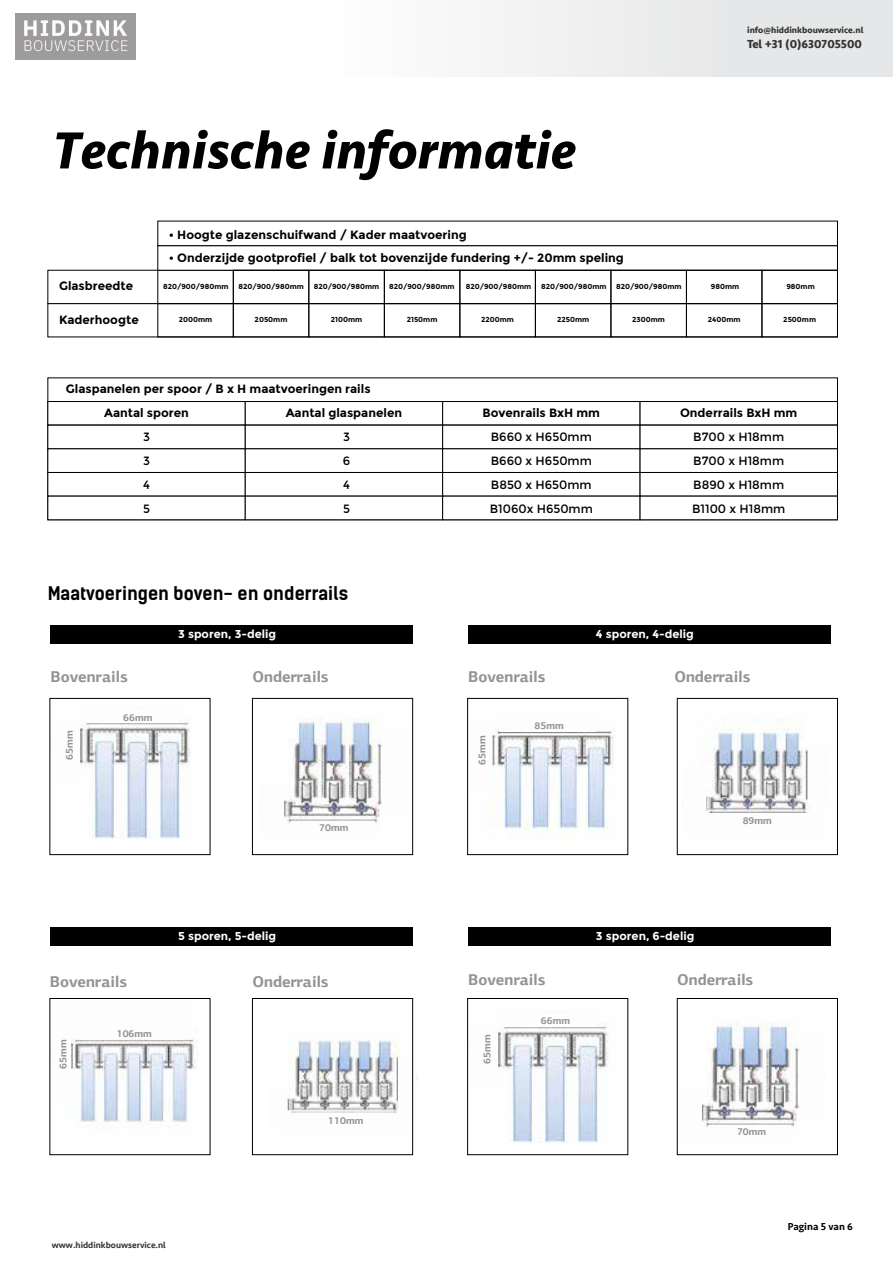
<style>
.page{position:relative;width:893px;height:1263px;background:#fff}
.page>*{position:absolute;margin:0;border:0;box-sizing:border-box;transform-origin:0 0}
.t1{font:italic 700 54px "Seravek";color:#000}
.t2{font:700 18px "Kelson Sans";color:#000}
.t3{font:700 15.6px "PF Agora Sans Pro";color:#929497}
.t4{font:700 12px/24px "Montserrat";color:#000}
.t5{font:12px/23.9px "Montserrat";color:#000;text-align:justify}
.t6{font:700 12px "Seravek";color:#333}
.t7{font:700 11.4px "Montserrat";color:#fff}
.t8{font:500 10.35px "Seravek";color:#000}
.t9{font:700 10.05px "PF Agora Sans Pro";color:#929497}
.t10{font:700 9px "Seravek";color:#333}
.t11{font:500 9px "Seravek";color:#333}
.t12{font:700 7.2px "Montserrat";color:#000}
</style>
<div class="page">
<div style="left:47px;top:270px;width:791px;height:34px;background:#fff;border:1px solid #000"></div>
<div style="left:157px;top:245px;width:681px;height:26px;background:#fff"></div>
<div style="left:157px;top:221px;width:681px;height:25px;background:#fff;border:1px solid #000"></div>
<div style="left:233px;top:270px;width:76px;height:34px;border:1px solid #000"></div>
<div style="left:308px;top:270px;width:77px;height:34px;border:1px solid #000"></div>
<div style="left:384px;top:270px;width:76px;height:34px;border:1px solid #000"></div>
<div style="left:459px;top:270px;width:77px;height:34px;border:1px solid #000"></div>
<div style="left:535px;top:270px;width:76px;height:34px;border:1px solid #000"></div>
<div style="left:611px;top:270px;width:76px;height:34px;border:1px solid #000"></div>
<div style="left:686px;top:270px;width:76px;height:34px;border:1px solid #000"></div>
<div style="left:762px;top:270px;width:76px;height:34px;border:1px solid #000"></div>
<div style="left:157px;top:303px;width:77px;height:34px;border:1px solid #000"></div>
<div style="left:233px;top:303px;width:76px;height:34px;border:1px solid #000"></div>
<div style="left:308px;top:303px;width:77px;height:34px;border:1px solid #000"></div>
<div style="left:384px;top:303px;width:76px;height:34px;border:1px solid #000"></div>
<div style="left:459px;top:303px;width:77px;height:34px;border:1px solid #000"></div>
<div style="left:535px;top:303px;width:76px;height:34px;border:1px solid #000"></div>
<div style="left:611px;top:303px;width:76px;height:34px;border:1px solid #000"></div>
<div style="left:686px;top:303px;width:76px;height:34px;border:1px solid #000"></div>
<div style="left:762px;top:303px;width:76px;height:34px;border:1px solid #000"></div>
<div style="left:47px;top:401px;width:199px;height:25px;background:#fff;border:1px solid #000"></div>
<div style="left:245px;top:401px;width:198px;height:25px;background:#fff;border:1px solid #000"></div>
<div style="left:442px;top:401px;width:198px;height:25px;background:#fff;border:1px solid #000"></div>
<div style="left:640px;top:401px;width:198px;height:25px;background:#fff;border:1px solid #000"></div>
<div style="left:47px;top:425px;width:199px;height:24px;background:#fff"></div>
<div style="left:245px;top:425px;width:198px;height:24px;background:#fff"></div>
<div style="left:442px;top:425px;width:198px;height:24px;background:#fff"></div>
<div style="left:640px;top:425px;width:198px;height:24px;background:#fff"></div>
<div style="left:47px;top:448px;width:199px;height:25px;background:#fff;border:1px solid #000"></div>
<div style="left:245px;top:448px;width:198px;height:25px;background:#fff;border:1px solid #000"></div>
<div style="left:442px;top:448px;width:198px;height:25px;background:#fff;border:1px solid #000"></div>
<div style="left:640px;top:448px;width:198px;height:25px;background:#fff;border:1px solid #000"></div>
<div style="left:47px;top:472px;width:199px;height:24px;background:#fff;border:1px solid #000"></div>
<div style="left:245px;top:472px;width:198px;height:24px;background:#fff;border:1px solid #000"></div>
<div style="left:442px;top:472px;width:198px;height:24px;background:#fff;border:1px solid #000"></div>
<div style="left:640px;top:472px;width:198px;height:24px;background:#fff;border:1px solid #000"></div>
<div style="left:0;top:0;width:893px;height:76px;background:linear-gradient(to right,#fff,#e4e5e6)"></div>
<img style="left:80px;top:708px;width:111px;height:131px">
<img style="left:492px;top:730px;width:122px;height:108px">
<img style="left:71px;top:1039px;width:127px;height:84px">
<img style="left:284px;top:718px;width:98px;height:105px">
<img style="left:706px;top:719px;width:105px;height:94px">
<img style="left:287px;top:1000px;width:127px;height:148px">
<div style="left:81px;top:710px;width:96px;height:13px;background:#fdfdfd"></div>
<div style="left:499px;top:718px;width:96px;height:13px;background:#fdfdfd"></div>
<div style="left:292px;top:821px;width:81px;height:20px;background:#fdfdfd"></div>
<img style="left:498px;top:1012px;width:111px;height:131px">
<img style="left:702px;top:1022px;width:98px;height:105px">
<div style="left:499px;top:1013px;width:96px;height:14px;background:#fdfdfd"></div>
<div style="left:710px;top:1125px;width:81px;height:20px;background:#fdfdfd"></div>
<div style="left:808px;top:747px;width:20px;height:59px;background:#fdfdfd"></div>
<div style="left:399px;top:1056px;width:17px;height:59px;background:#fdfdfd"></div>
<div style="left:281px;top:1113px;width:130px;height:22px;background:#fdfdfd"></div>
<div style="left:49px;top:698px;width:161px;height:157px;border:1px solid #000"></div>
<div style="left:252px;top:698px;width:161px;height:157px;border:1px solid #000"></div>
<div style="left:467px;top:698px;width:161px;height:157px;border:1px solid #000"></div>
<div style="left:677px;top:698px;width:161px;height:157px;border:1px solid #000"></div>
<div style="left:49px;top:998px;width:161px;height:157px;border:1px solid #000"></div>
<div style="left:252px;top:998px;width:161px;height:157px;border:1px solid #000"></div>
<div style="left:467px;top:998px;width:161px;height:157px;border:1px solid #000"></div>
<div style="left:677px;top:998px;width:161px;height:157px;border:1px solid #000"></div>
<div style="left:50px;top:625px;width:363px;height:18px;background:#000"></div>
<div style="left:468px;top:625px;width:362px;height:18px;background:#000"></div>
<div style="left:50px;top:927px;width:363px;height:18px;background:#000"></div>
<div style="left:468px;top:927px;width:362px;height:18px;background:#000"></div>
<img style="left:15px;top:13px;width:120px;height:46px">
<h1 class="t1" style="left:53px;top:105px;width:525px">Technische informatie</h1>
<p class="t10" style="left:747px;top:23px;width:118px">info@hiddinkbouwservice.nl</p>
<p class="t6" style="left:747px;top:35px;width:116px">Tel +31 (0)630705500</p>
<p class="t4" style="left:59px;top:274px;width:76px">Glasbreedte</p>
<p class="t4" style="left:169px;top:222px;width:299px">• Hoogte glazenschuifwand / Kader maatvoering</p>
<p class="t4" style="left:169px;top:246px;width:457px">• Onderzijde gootprofiel / balk tot bovenzijde fundering +/- 20mm speling</p>
<p class="t12" style="left:163px;top:282px;width:67px">820/900/980mm</p>
<p class="t12" style="left:238px;top:282px;width:67px">820/900/980mm</p>
<p class="t12" style="left:314px;top:282px;width:67px">820/900/980mm</p>
<p class="t12" style="left:389px;top:282px;width:67px">820/900/980mm</p>
<p class="t12" style="left:466px;top:282px;width:67px">820/900/980mm</p>
<p class="t12" style="left:541px;top:282px;width:67px">820/900/980mm</p>
<p class="t12" style="left:616px;top:282px;width:67px">820/900/980mm</p>
<p class="t12" style="left:711px;top:282px;width:30px">980mm</p>
<p class="t12" style="left:786px;top:282px;width:30px">980mm</p>
<p class="t4" style="left:59px;top:308px;width:81px">Kaderhoogte</p>
<p class="t12" style="left:179px;top:315px;width:35px">2000mm</p>
<p class="t12" style="left:255px;top:315px;width:34px">2050mm</p>
<p class="t12" style="left:331px;top:315px;width:33px">2100mm</p>
<p class="t12" style="left:407px;top:315px;width:32px">2150mm</p>
<p class="t12" style="left:481px;top:315px;width:34px">2200mm</p>
<p class="t12" style="left:557px;top:315px;width:34px">2250mm</p>
<p class="t12" style="left:632px;top:315px;width:34px">2300mm</p>
<p class="t12" style="left:708px;top:315px;width:34px">2400mm</p>
<p class="t12" style="left:783px;top:315px;width:34px">2500mm</p>
<p class="t4" style="left:104px;top:377px;width:268px;text-indent:-38px">Glaspanelen per spoor / B x H maatvoeringen rails<br>Aantal sporen</p>
<p class="t4" style="left:286px;top:401px;width:118px">Aantal glaspanelen</p>
<p class="t4" style="left:483px;top:401px;width:119px">Bovenrails BxH mm</p>
<p class="t4" style="left:680px;top:401px;width:119px">Onderrails BxH mm</p>
<p class="t5" style="left:143px;top:425px;width:8px">3<br>3<br>4<br>5</p>
<p class="t5" style="left:343px;top:425px;width:9px">3<br>6<br>4<br>5</p>
<p class="t5" style="left:490px;top:425px;width:105px">B660 x H650mm B660 x H650mm B850 x H650mm B1060x H650mm</p>
<p class="t5" style="left:692px;top:425px;width:95px">B700 x H18mm B700 x H18mm B890 x H18mm B1100 x H18mm</p>
<h2 class="t2" style="left:48px;top:583px;width:302px">Maatvoeringen boven- en onderrails</h2>
<p class="t7" style="left:178px;top:627px;width:99px">3 sporen, 3-delig</p>
<p class="t7" style="left:596px;top:627px;width:99px">4 sporen, 4-delig</p>
<h3 class="t3" style="left:51px;top:666px;width:79px">Bovenrails</h3>
<h3 class="t3" style="left:468px;top:666px;width:79px">Bovenrails</h3>
<h3 class="t3" style="left:252px;top:666px;width:78px">Onderrails</h3>
<h3 class="t3" style="left:674px;top:666px;width:78px">Onderrails</h3>
<p class="t9" style="left:63px;top:760px;width:31px;rotate:-90deg">65mm</p>
<p class="t9" style="left:123px;top:711px;width:31px">66mm</p>
<p class="t9" style="left:319px;top:821px;width:31px">70mm</p>
<p class="t9" style="left:476px;top:765px;width:31px;rotate:-90deg">65mm</p>
<p class="t9" style="left:535px;top:719px;width:31px">85mm</p>
<p class="t9" style="left:743px;top:814px;width:31px">89mm</p>
<h3 class="t3" style="left:50px;top:972px;width:79px">Bovenrails</h3>
<p class="t9" style="left:57px;top:1068px;width:31px;rotate:-90deg">65mm</p>
<p class="t9" style="left:117px;top:1027px;width:37px">106mm</p>
<p class="t7" style="left:178px;top:929px;width:100px">5 sporen, 5-delig</p>
<p class="t7" style="left:596px;top:929px;width:100px">3 sporen, 6-delig</p>
<h3 class="t3" style="left:252px;top:972px;width:78px">Onderrails</h3>
<p class="t9" style="left:328px;top:1114px;width:37px">110mm</p>
<h3 class="t3" style="left:468px;top:970px;width:79px">Bovenrails</h3>
<h3 class="t3" style="left:677px;top:970px;width:78px">Onderrails</h3>
<p class="t9" style="left:541px;top:1014px;width:31px">66mm</p>
<p class="t9" style="left:481px;top:1063px;width:31px;rotate:-90deg">65mm</p>
<p class="t9" style="left:737px;top:1125px;width:31px">70mm</p>
<p class="t11" style="left:52px;top:1240px;width:116px">www.hiddinkbouwservice.nl</p>
<p class="t8" style="left:788px;top:1220px;width:67px">Pagina 5 van 6</p>
</div>
